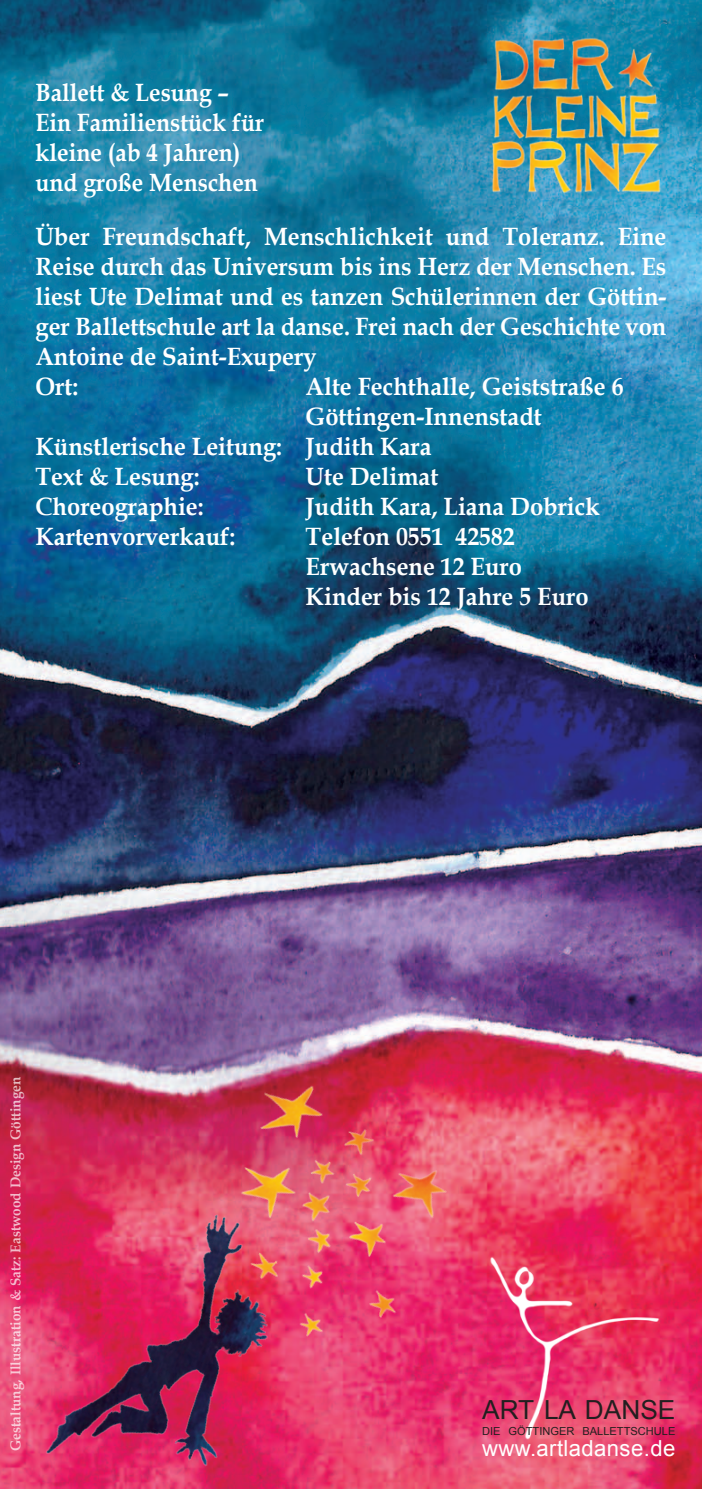
<style>
.page{position:relative;width:702px;height:1489px;background:#fff}
.page>*{position:absolute;margin:0;border:0;box-sizing:border-box;transform-origin:0 0}
.t1{font:26.25px "Arial";color:#231f20}
.t2{font:700 25px/30px "Book Antiqua";color:#fff;text-align:justify;scale:.95 1}
.t3{font:700 25px/30px "Book Antiqua";color:#fff;scale:.92 1}
.t4{font:22px "Arial";letter-spacing:.02em;color:#fff}
.t5{font:700 14.25px "Book Antiqua";color:#fff;scale:.95 1}
.t6{font:11px "Arial";color:#231f20}
</style>
<div class="page">
<img style="left:0;top:0;width:702px;height:1488px">
<img style="left:168px;top:1064px;width:305px;height:308px">
<img style="left:492px;top:35px;width:171px;height:161px">
<img style="left:616px;top:46px;width:39px;height:51px">
<img style="left:30px;top:1176px;width:289px;height:312px">
<img style="left:487px;top:1254px;width:174px;height:185px">
<p class="t3" style="left:35px;top:78px;width:212px">Ballett &amp; Lesung –</p>
<p class="t3" style="left:35px;top:108px;width:250px">Ein Familienstück für kleine (ab 4 Jahren) und große Menschen</p>
<p class="t2" style="left:35px;top:221px;width:665px">Über Freundschaft, Menschlichkeit und Toleranz. Eine Reise durch das Universum bis ins Herz der Menschen. Es liest Ute Delimat und es tanzen Schülerinnen der Göttin&shy;ger Ballettschule art la danse. Frei nach der Geschichte von Antoine de Saint-Exupery</p>
<p class="t2" style="left:35px;top:371px;width:47px">Ort:</p>
<p class="t2" style="left:305px;top:371px;width:336px">Alte Fechthalle, Geiststraße 6<br>Göttingen-Innenstadt</p>
<p class="t2" style="left:35px;top:431px;width:418px">Künstlerische Leitung: Judith Kara</p>
<p class="t2" style="left:35px;top:461px;width:174px">Text &amp; Lesung:</p>
<p class="t2" style="left:305px;top:461px;width:141px">Ute Delimat</p>
<p class="t2" style="left:35px;top:491px;width:179px">Choreographie:</p>
<p class="t2" style="left:305px;top:491px;width:311px">Judith Kara, Liana Dobrick</p>
<p class="t2" style="left:35px;top:521px;width:212px">Kartenvorverkauf:</p>
<p class="t2" style="left:305px;top:521px;width:222px">Telefon 0551 42582</p>
<p class="t2" style="left:305px;top:551px;width:229px">Erwachsene 12 Euro</p>
<p class="t2" style="left:305px;top:581px;width:299px">Kinder bis 12 Jahre 5 Euro</p>
<p class="t5" style="left:6px;top:1450px;width:396px;rotate:-90deg">Gestaltung, Illustration &amp; Satz: Eastwood Design Göttingen</p>
<p class="t1" style="left:482px;top:1392px;width:195px">ART LA DANSE</p>
<p class="t6" style="left:482px;top:1423px;width:195px">DIE GÖTTINGER BALLETTSCHULE</p>
<p class="t4" style="left:482px;top:1433px;width:195px">www.artladanse.de</p>
</div>
